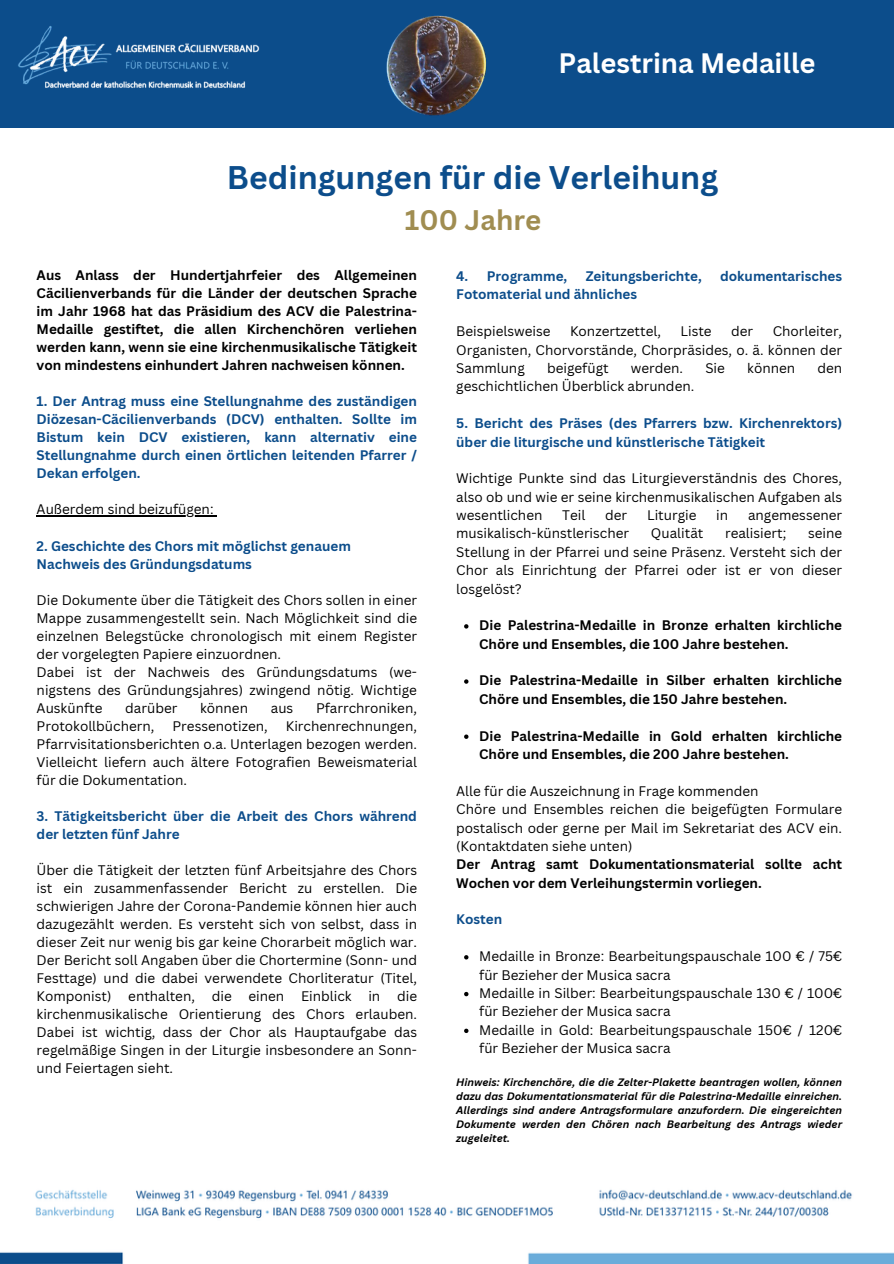
<style>
.page{position:relative;width:894px;height:1264px;background:#fff}
.page>*{position:absolute;margin:0;border:0;box-sizing:border-box;transform-origin:0 0}
.t1{font:700 31.8px "Canva Sans";color:#0c4d8b}
.t2{font:700 27.6px "Canva Sans";color:#a08d51}
.t3{font:700 27.3px "Canva Sans";color:#fff}
.t4{font:13.5px/18px "Canva Sans";color:#000}
.t5{font:700 13.5px/18px "Canva Sans";color:#000}
.t6{font:700 13.5px/18px "Canva Sans";color:#0c4d8b}
.t7{font:italic 700 10.5px/14px "Canva Sans";color:#000;text-align:justify}
.s1{font-weight:700}
</style>
<div class="page">
<div style="left:0;top:0;width:893px;height:128px;background:#0c4d8b"></div>
<img style="left:18px;top:26px;width:242px;height:62px">
<img style="left:0;top:1189px;width:893px;height:74px">
<img style="left:386px;top:15px;width:101px;height:101px">
<hr style="left:37px;top:515px;width:177px;height:1px;background:#000">
<svg style="left:464px;top:624px;width:4px;height:4px"></svg>
<svg style="left:464px;top:679px;width:4px;height:4px"></svg>
<svg style="left:464px;top:734px;width:4px;height:5px"></svg>
<svg style="left:464px;top:955px;width:4px;height:4px"></svg>
<svg style="left:464px;top:991px;width:4px;height:5px"></svg>
<svg style="left:464px;top:1028px;width:4px;height:5px"></svg>
<p class="t3" style="left:558px;top:44px;width:258px">Palestrina Medaille</p>
<h1 class="t1" style="left:227px;top:154px;width:492px">Bedingungen fü r die Verleihung</h1>
<h1 class="t2" style="left:405px;top:201px;width:138px">100 Jahre</h1>
<h3 class="t5" style="left:37px;top:266px;width:382px;text-align:justify">Aus Anlass der Hundertjahrfeier des Allgemeinen Cäcilienverbands fü r die Länder der deutschen Sprache im Jahr 1968 hat das Präsidium des ACV die Palestrina-Medaille gestiftet, die allen Kirchenchö ren verliehen werden kann, wenn sie eine kirchenmusikalische Tätigkeit von mindestens einhundert Jahren nachweisen können.</h3>
<h3 class="t6" style="left:37px;top:392px;width:382px;text-align:justify">1. Der Antrag muss eine Stellungnahme des zuständigen Diözesan-Cäcilienverbands (DCV) enthalten. Sollte im Bistum kein DCV existieren, kann alternativ eine Stellungnahme durch einen örtlichen leitenden Pfarrer / Dekan erfolgen.</h3>
<h4 class="t4" style="left:37px;top:500px;width:178px">Außerdem sind beizufügen:</h4>
<h3 class="t6" style="left:37px;top:536px;width:316px">2. Geschichte des Chors mit möglichst genauem<br>Nachweis des Grü ndungsdatums</h3>
<h4 class="t4" style="left:37px;top:590px;width:382px">Die Dokumente ü ber die Tätigkeit des Chors sollen in einer Mappe zusammengestellt sein. Nach Möglichkeit sind die einzelnen Belegstü cke chronologisch mit einem Register der vorgelegten Papiere einzuordnen.<br>Dabei ist der Nachweis des Grü ndungsdatums (we&shy;nigstens des Grü ndungsjahres) zwingend nötig. Wichtige Auskü nfte</h4>
<h3 class="t6" style="left:456px;top:267px;width:113px">4. Programme,</h3>
<h3 class="t6" style="left:585px;top:267px;width:117px">Zeitungsberichte,</h3>
<h3 class="t6" style="left:720px;top:267px;width:123px">dokumentarisches</h3>
<h3 class="t6" style="left:456px;top:285px;width:182px">Fotomaterial und ähnliches</h3>
<h4 class="t4" style="left:456px;top:322px;width:96px">Beispielsweise</h4>
<h4 class="t4" style="left:570px;top:322px;width:92px">Konzertzettel,</h4>
<h4 class="t4" style="left:680px;top:322px;width:33px">Liste</h4>
<h4 class="t4" style="left:731px;top:322px;width:24px">der</h4>
<h4 class="t4" style="left:456px;top:322px;width:387px;line-height:18.5px;text-align:justify;text-indent:316px">Chorleiter, Organisten, Chorvorstände, Chorpräsides, o. ä. können der Sammlung</h4>
<h4 class="t4" style="left:547px;top:359px;width:63px">beigefü gt</h4>
<h4 class="t4" style="left:630px;top:359px;width:54px">werden.</h4>
<h4 class="t4" style="left:705px;top:359px;width:21px">Sie</h4>
<h4 class="t4" style="left:747px;top:359px;width:49px">können</h4>
<h4 class="t4" style="left:817px;top:359px;width:26px">den</h4>
<h4 class="t4" style="left:456px;top:377px;width:239px">geschichtlichen Ü berblick abrunden.</h4>
<h3 class="t6" style="left:456px;top:413px;width:387px;line-height:18.5px">5. Bericht des Präses (des Pfarrers bzw. Kirchenrektors) ü ber die liturgische und kü nstlerische Tätigkeit</h3>
<h4 class="t4" style="left:456px;top:469px;width:387px;line-height:18.5px;text-align:justify">Wichtige Punkte sind das Liturgieverständnis des Chores, also ob und wie er seine kirchenmusikalischen Aufgaben als wesentlichen</h4>
<h4 class="t4" style="left:562px;top:506px;width:25px">Teil</h4>
<h4 class="t4" style="left:605px;top:506px;width:24px">der</h4>
<h4 class="t4" style="left:647px;top:506px;width:51px">Liturgie</h4>
<h4 class="t4" style="left:716px;top:506px;width:13px">in</h4>
<h4 class="t4" style="left:747px;top:506px;width:96px">angemessener</h4>
<h4 class="t4" style="left:456px;top:524px;width:174px">musikalisch-kü nstlerischer</h4>
<h4 class="t4" style="left:650px;top:524px;width:54px">Qualität</h4>
<h4 class="t4" style="left:724px;top:524px;width:63px">realisiert;</h4>
<h4 class="t4" style="left:456px;top:524px;width:387px;line-height:18.5px;text-align:justify;text-indent:352px">seine Stellung in der Pfarrei und seine Präsenz. Versteht sich der Chor als Einrichtung der Pfarrei oder ist er von dieser losgelöst?</h4>
<p class="t5" style="left:479px;top:616px;width:364px;line-height:18.5px">Die Palestrina-Medaille in Bronze erhalten kirchliche<br>Chöre und Ensembles, die 100 Jahre bestehen.</p>
<p class="t5" style="left:479px;top:671px;width:364px;line-height:18.5px">Die Palestrina-Medaille in Silber erhalten kirchliche<br>Chöre und Ensembles, die 150 Jahre bestehen.</p>
<p class="t5" style="left:479px;top:726px;width:364px;line-height:18.5px">Die Palestrina-Medaille in Gold erhalten kirchliche<br>Chöre und Ensembles, die 200 Jahre bestehen.</p>
<h4 class="t4" style="left:456px;top:781px;width:387px;line-height:18.5px">Alle fü r die Auszeichnung in Frage kommenden<br>Chöre und Ensembles reichen die beigefügten Formulare postalisch oder gerne per Mail im Sekretariat des ACV ein. (Kontaktdaten siehe unten)<br><span class="s1">Der Antrag samt Dokumentationsmaterial sollte acht Wochen vor dem Verleihungstermin vorliegen.</span></h4>
<h3 class="t6" style="left:456px;top:910px;width:48px">Kosten</h3>
<p class="t4" style="left:479px;top:946px;width:364px;line-height:18.5px">Medaille in Bronze: Bearbeitungspauschale 100 € / 75€ fü r Bezieher der Musica sacra</p>
<p class="t4" style="left:479px;top:983px;width:364px;line-height:18.5px">Medaille in Silber: Bearbeitungspauschale 130 € / 100€ fü r Bezieher der Musica sacra</p>
<p class="t4" style="left:479px;top:1020px;width:364px;line-height:18.5px">Medaille in Gold: Bearbeitungspauschale 150€ / 120€ fü r Bezieher der Musica sacra</p>
<p class="t7" style="left:456px;top:1075px;width:387px">Hinweis: Kirchenchö re, die die Zelter-Plakette beantragen wollen, kö nnen dazu das Dokumentationsmaterial für die Palestrina-Medaille einreichen.<br>Allerdings sind andere Antragsformulare anzufordern. Die eingereichten Dokumente werden den Chören nach Bearbeitung des Antrags wieder zugeleitet.</p>
<h4 class="t4" style="left:125px;top:698px;width:54px">darü ber</h4>
<h4 class="t4" style="left:200px;top:698px;width:49px">können</h4>
<h4 class="t4" style="left:271px;top:698px;width:24px">aus</h4>
<h4 class="t4" style="left:316px;top:698px;width:102px">Pfarrchroniken,</h4>
<h4 class="t4" style="left:37px;top:716px;width:119px">Protokollbü chern,</h4>
<h4 class="t4" style="left:172px;top:716px;width:97px">Pressenotizen,</h4>
<h4 class="t4" style="left:37px;top:716px;width:382px;text-align:justify;text-indent:249px">Kirchenrechnungen, Pfarrvisitationsberichten o.a. Unterlagen bezogen werden.<br>Vielleicht liefern auch ältere Fotografien Beweismaterial fü r die Dokumentation.</h4>
<h3 class="t6" style="left:37px;top:806px;width:382px">3. Tätigkeitsbericht ü ber die Arbeit des Chors während der letzten fü nf Jahre</h3>
<h4 class="t4" style="left:37px;top:860px;width:382px;text-align:justify">Ü ber die Tätigkeit der letzten fü nf Arbeitsjahre des Chors ist ein zusammenfassender Bericht zu erstellen. Die schwierigen Jahre der Corona-Pandemie können hier auch dazugezählt werden. Es versteht sich von selbst, dass in dieser Zeit nur wenig bis gar keine Chorarbeit möglich war.<br>Der Bericht soll Angaben ü ber die Chortermine (Sonn- und Festtage) und die dabei verwendete Chorliteratur (Titel, Komponist) enthalten, die einen Einblick in die kirchenmusikalische Orientierung des Chors erlauben.<br>Dabei ist wichtig, dass der Chor als Hauptaufgabe das regelmäßige Singen in der Liturgie insbesondere an Sonn&shy;und Feiertagen sieht.</h4>
</div>
